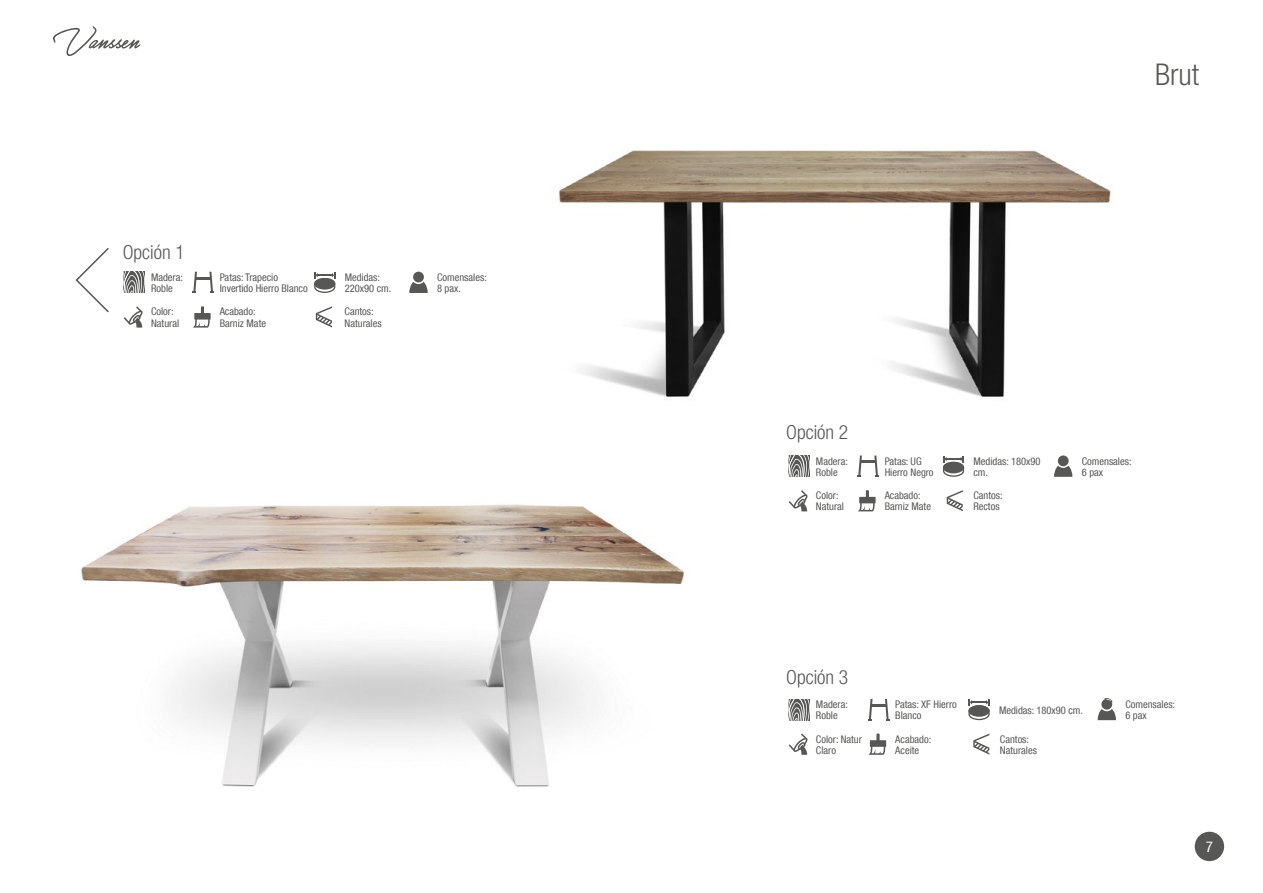
<style>
.page{position:relative;width:1263px;height:893px;background:#fff}
.page>*{position:absolute;margin:0;border:0;box-sizing:border-box;transform-origin:0 0}
.t1{font:300 condensed 30px "Helvetica Neue LT Com";color:#575756}
.t2{font:300 condensed 19.5px "Helvetica Neue LT Com";color:#575756}
.t3{font:condensed 15px "Helvetica Neue LT Com";color:#fff}
.t4{font:condensed 10.5px/11.2px "Helvetica Neue LT Com";color:#575756}
</style>
<div class="page">
<div style="left:1195px;top:832px;width:29px;height:29px;background:#575756;border-radius:50%"></div>
<svg style="left:53px;top:26px;width:87px;height:30px"></svg>
<img style="left:81px;top:504px;width:603px;height:283px">
<img style="left:559px;top:150px;width:552px;height:247px">
<svg style="left:123px;top:272px;width:22px;height:21px"></svg>
<svg style="left:193px;top:272px;width:21px;height:21px"></svg>
<svg style="left:314px;top:272px;width:21px;height:21px"></svg>
<svg style="left:409px;top:271px;width:19px;height:22px"></svg>
<svg style="left:124px;top:306px;width:19px;height:22px"></svg>
<svg style="left:193px;top:306px;width:17px;height:22px"></svg>
<svg style="left:316px;top:306px;width:16px;height:21px"></svg>
<svg style="left:788px;top:456px;width:22px;height:21px"></svg>
<svg style="left:857px;top:456px;width:22px;height:21px"></svg>
<svg style="left:943px;top:456px;width:21px;height:21px"></svg>
<svg style="left:1054px;top:455px;width:18px;height:22px"></svg>
<svg style="left:789px;top:490px;width:19px;height:21px"></svg>
<svg style="left:858px;top:490px;width:17px;height:21px"></svg>
<svg style="left:947px;top:490px;width:16px;height:21px"></svg>
<svg style="left:788px;top:699px;width:22px;height:21px"></svg>
<svg style="left:868px;top:699px;width:21px;height:21px"></svg>
<svg style="left:968px;top:699px;width:22px;height:21px"></svg>
<svg style="left:1097px;top:698px;width:19px;height:22px"></svg>
<svg style="left:789px;top:733px;width:19px;height:22px"></svg>
<svg style="left:868px;top:733px;width:17px;height:22px"></svg>
<svg style="left:973px;top:733px;width:16px;height:22px"></svg>
<svg style="left:75px;top:248px;width:34px;height:65px"></svg>
<h2 class="t2" style="left:123px;top:241px;width:64px">Opción 1</h2>
<p class="t4" style="left:151px;top:271px;width:33px">Madera:<br>Roble</p>
<p class="t4" style="left:151px;top:306px;width:30px">Color:<br>Natural</p>
<p class="t4" style="left:220px;top:271px;width:90px">Patas: Trapecio<br>Invertido Hierro Blanco</p>
<p class="t4" style="left:220px;top:306px;width:48px">Acabado:<br>Barniz Mate</p>
<p class="t4" style="left:345px;top:271px;width:48px">Medidas:<br>220x90 cm.</p>
<p class="t4" style="left:437px;top:271px;width:51px">Comensales:<br>8 pax.</p>
<p class="t4" style="left:345px;top:306px;width:39px">Cantos:<br>Naturales</p>
<h1 class="t1" style="left:1155px;top:57px;width:45px">Brut</h1>
<h2 class="t2" style="left:786px;top:421px;width:64px">Opción 2</h2>
<p class="t4" style="left:816px;top:455px;width:33px">Madera:<br>Roble</p>
<p class="t4" style="left:816px;top:490px;width:30px">Color:<br>Natural</p>
<p class="t4" style="left:885px;top:455px;width:50px">Patas: UG<br>Hierro Negro</p>
<p class="t4" style="left:885px;top:490px;width:48px">Acabado:<br>Barniz Mate</p>
<p class="t4" style="left:973px;top:455px;width:68px">Medidas: 180x90 cm.</p>
<p class="t4" style="left:1082px;top:455px;width:51px">Comensales:<br>6 pax</p>
<p class="t4" style="left:973px;top:490px;width:31px">Cantos:<br>Rectos</p>
<h2 class="t2" style="left:786px;top:665px;width:64px">Opción 3</h2>
<p class="t4" style="left:816px;top:698px;width:33px">Madera:<br>Roble</p>
<p class="t4" style="left:816px;top:733px;width:47px">Color: Natur<br>Claro</p>
<p class="t4" style="left:895px;top:698px;width:63px">Patas: XF Hierro<br>Blanco</p>
<p class="t4" style="left:895px;top:733px;width:37px">Acabado:<br>Aceite</p>
<p class="t4" style="left:999px;top:704px;width:86px">Medidas: 180x90 cm.</p>
<p class="t4" style="left:1125px;top:698px;width:51px">Comensales:<br>6 pax</p>
<p class="t4" style="left:1000px;top:733px;width:39px">Cantos:<br>Naturales</p>
<h3 class="t3" style="left:1206px;top:838px;width:9px">7</h3>
</div>
